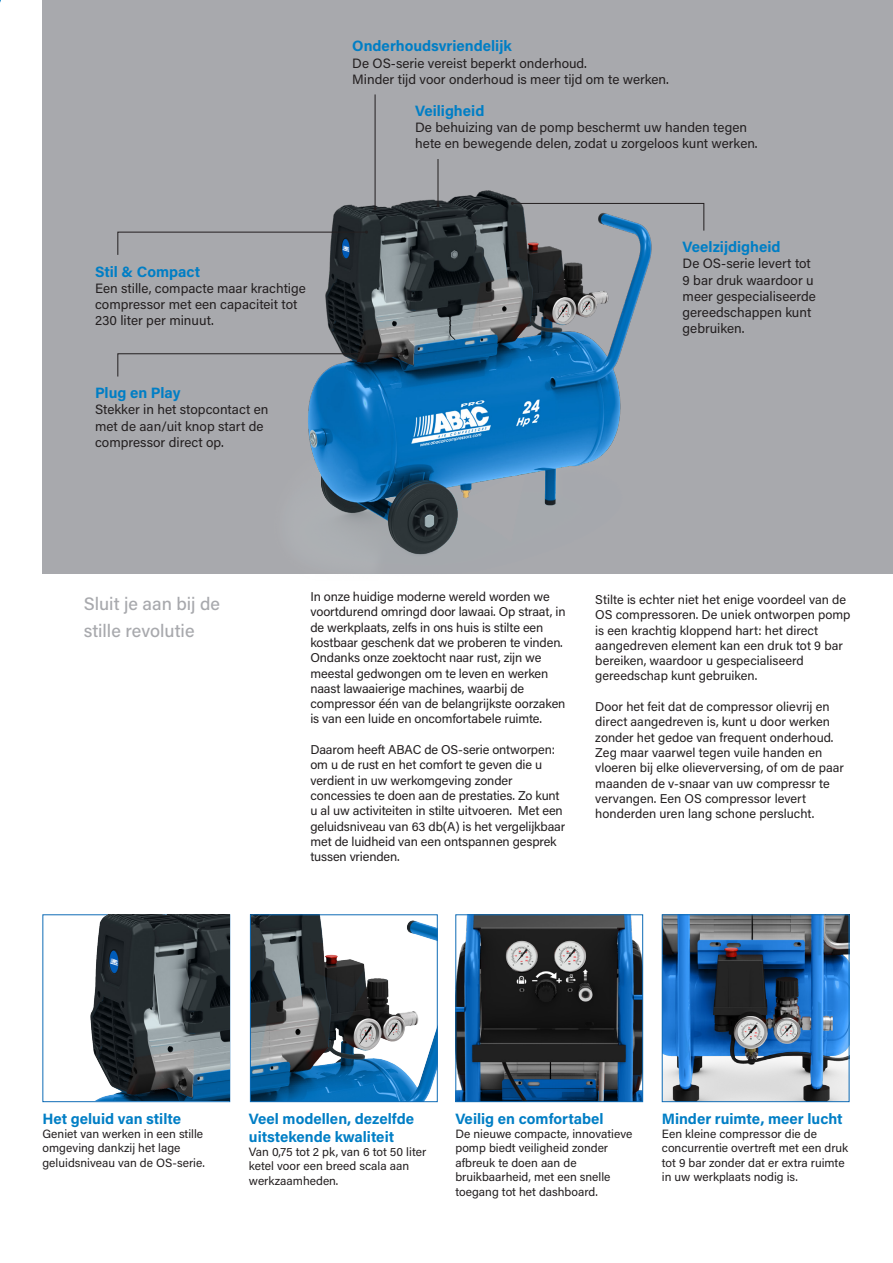
<style>
.page{position:relative;width:893px;height:1263px;background:#fff}
.page>*{position:absolute;margin:0;border:0;box-sizing:border-box;transform-origin:0 0}
.Highligh_Text_13pt{font:500 18px "Acumin Pro";color:#a8a9ad}
.Paragraph_Title_10pt{font:700 15px/18px "Acumin Pro";color:#007ec5}
.Copytext{font:13.5px/16.2px "Acumin Pro";color:#231f20}
.Copytext-2{font:12.75px/15.3px "Acumin Pro";letter-spacing:-.005em;color:#231f20}
.Copytext-3{font:12px/14.4px "Acumin Pro";color:#231f20}
</style>
<div class="page">
<div style="left:43px;top:0;width:850px;height:573px;background:#a8a9ad"></div>
<img style="left:252px;top:916px;width:184px;height:184px">
<div style="left:250px;top:914px;width:188px;height:188px;border:1px solid #0f6cb6"></div>
<img style="left:457px;top:916px;width:184px;height:184px">
<div style="left:455px;top:914px;width:188px;height:188px;border:1px solid #0f6cb6"></div>
<img style="left:664px;top:916px;width:183px;height:184px">
<div style="left:662px;top:914px;width:187px;height:188px;border:1px solid #0f6cb6"></div>
<img style="left:43px;top:914px;width:186px;height:187px">
<img style="left:271px;top:169px;width:397px;height:405px">
<hr style="left:375px;top:94px;width:1px;height:115px;background:#231f20">
<hr style="left:438px;top:159px;width:1px;height:47px;background:#231f20">
<svg style="left:511px;top:202px;width:194px;height:29px"></svg>
<svg style="left:117px;top:352px;width:286px;height:25px"></svg>
<svg style="left:117px;top:231px;width:251px;height:25px"></svg>
<p class="Paragraph_Title_10pt" style="left:95px;top:262px;width:107px">Stil &amp; Compact</p>
<p class="Copytext" style="left:95px;top:279px;width:212px">Een stille, compacte maar krachtige compressor met een capaciteit tot<br>230 liter per minuut.</p>
<p class="Paragraph_Title_10pt" style="left:95px;top:383px;width:87px">Plug en Play</p>
<p class="Copytext" style="left:95px;top:401px;width:175px">Stekker in het stopcontact en met de aan/uit knop start de compressor direct op.</p>
<p class="Paragraph_Title_10pt" style="left:352px;top:37px;width:161px">Onderhoudsvriendelijk</p>
<p class="Copytext" style="left:352px;top:54px;width:236px">De OS-serie vereist beperkt onderhoud.</p>
<p class="Copytext" style="left:352px;top:70px;width:318px">Minder tijd voor onderhoud is meer tijd om te werken.</p>
<p class="Paragraph_Title_10pt" style="left:415px;top:101px;width:71px">Veiligheid</p>
<p class="Copytext" style="left:415px;top:119px;width:344px">De behuizing van de pomp beschermt uw handen tegen hete en bewegende delen, zodat u zorgeloos kunt werken.</p>
<p class="Paragraph_Title_10pt" style="left:683px;top:237px;width:99px">Veelzijdigheid</p>
<p class="Copytext" style="left:683px;top:255px;width:130px">De OS-serie levert tot</p>
<p class="Copytext" style="left:683px;top:271px;width:133px">9 bar druk waardoor u</p>
<p class="Copytext" style="left:683px;top:287px;width:135px">meer gespecialiseerde</p>
<p class="Copytext" style="left:683px;top:304px;width:130px">gereedschappen kunt</p>
<p class="Copytext" style="left:683px;top:320px;width:63px">gebruiken.</p>
<p class="Highligh_Text_13pt" style="left:84px;top:591px;width:138px">Sluit je aan bij de</p>
<p class="Highligh_Text_13pt" style="left:84px;top:618px;width:112px">stille revolutie</p>
<p class="Copytext-2" style="left:310px;top:588px;width:257px">In onze huidige moderne wereld worden we voortdurend omringd door lawaai. Op straat, in de werkplaats, zelfs in ons huis is stilte een kostbaar geschenk dat we proberen te vinden.<br>Ondanks onze zoektocht naar rust, zijn we meestal gedwongen om te leven en werken naast lawaaierige machines, waarbij de compressor één van de belangrijkste oorzaken is van een luide en oncomfortabele ruimte.</p>
<p class="Copytext-2" style="left:310px;top:741px;width:256px">Daarom heeft ABAC de OS-serie ontworpen: om u de rust en het comfort te geven die u verdient in uw werkomgeving zonder concessies te doen aan de prestaties. Zo kunt u al uw activiteiten in stilte uitvoeren. Met een geluidsniveau van 63 db(A) is het vergelijkbaar met de luidheid van een ontspannen gesprek tussen vrienden.</p>
<p class="Copytext-2" style="left:595px;top:591px;width:257px">Stilte is echter niet het enige voordeel van de OS compressoren. De uniek ontworpen pomp is een krachtig kloppend hart: het direct aangedreven element kan een druk tot 9 bar bereiken, waardoor u gespecialiseerd gereedschap kunt gebruiken.</p>
<p class="Copytext-2" style="left:595px;top:698px;width:250px">Door het feit dat de compressor olievrij en direct aangedreven is, kunt u door werken zonder het gedoe van frequent onderhoud.<br>Zeg maar vaarwel tegen vuile handen en vloeren bij elke olieverversing, of om de paar maanden de v-snaar van uw compressr te vervangen. Een OS compressor levert honderden uren lang schone perslucht.</p>
<p class="Paragraph_Title_10pt" style="left:43px;top:1109px;width:140px">Het geluid van stilte</p>
<p class="Copytext-3" style="left:43px;top:1126px;width:164px">Geniet van werken in een stille omgeving dankzij het lage geluidsniveau van de OS-serie.</p>
<p class="Paragraph_Title_10pt" style="left:249px;top:1109px;width:167px">Veel modellen, dezelfde uitstekende kwaliteit</p>
<p class="Copytext-3" style="left:249px;top:1144px;width:179px">Van 0,75 tot 2 pk, van 6 tot 50 liter ketel voor een breed scala aan werkzaamheden.</p>
<p class="Paragraph_Title_10pt" style="left:455px;top:1109px;width:150px">Veilig en comfortabel</p>
<p class="Copytext-3" style="left:455px;top:1126px;width:179px">De nieuwe compacte, innovatieve pomp biedt veiligheid zonder afbreuk te doen aan de bruikbaarheid, met een snelle toegang tot het dashboard.</p>
<p class="Paragraph_Title_10pt" style="left:662px;top:1109px;width:182px">Minder ruimte, meer lucht</p>
<p class="Copytext-3" style="left:662px;top:1126px;width:188px">Een kleine compressor die de concurrentie overtreft met een druk tot 9 bar zonder dat er extra ruimte in uw werkplaats nodig is.</p>
</div>
